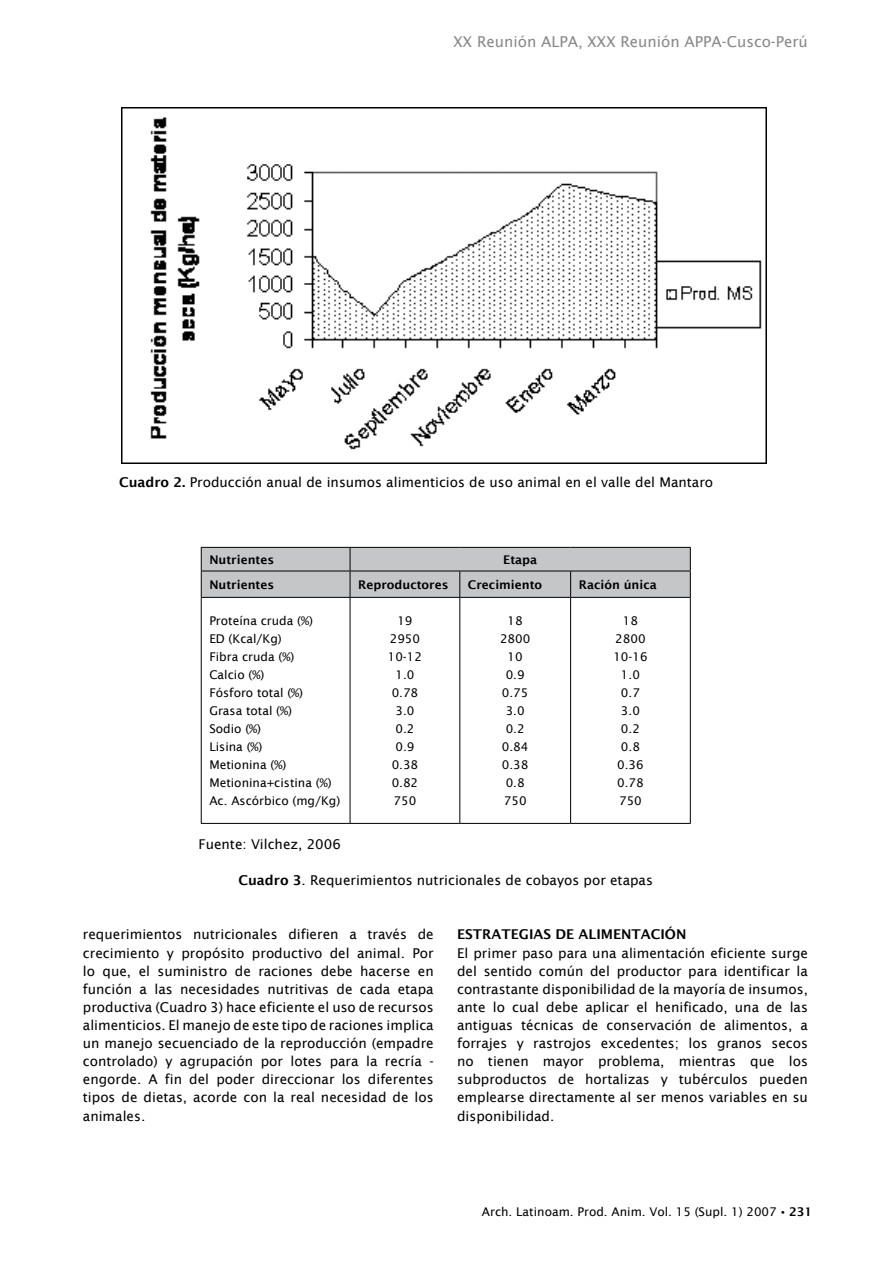
<style>
.page{position:relative;width:893px;height:1263px;background:#fff}
.page>*{position:absolute;margin:0;border:0;box-sizing:border-box;transform-origin:0 0}
.t1{font:15px "Lucida Sans";color:#878889}
.t2{font:13.5px/18.1px "Lucida Sans";color:#000;text-align:justify}
.t3{font:600 13.5px "Lucida Sans";color:#000}
.t4{font:12px/18px "Lucida Sans";color:#000;text-align:center}
.t5{font:600 12px "Lucida Sans";color:#000}
.s1{font-weight:600}
.s2{font-size:19.5px}
</style>
<div class="page">
<img style="left:122px;top:108px;width:645px;height:355px">
<svg style="left:201px;top:547px;width:490px;height:50px;background:#bbbcbe"></svg>
<hr style="left:201px;top:597px;width:149px;height:1px;background:#000">
<hr style="left:201px;top:598px;width:1px;height:225px;background:#000">
<hr style="left:350px;top:597px;width:110px;height:1px;background:#000">
<hr style="left:350px;top:598px;width:1px;height:225px;background:#000">
<hr style="left:460px;top:597px;width:111px;height:1px;background:#000">
<hr style="left:459px;top:598px;width:1px;height:225px;background:#000">
<hr style="left:571px;top:597px;width:120px;height:1px;background:#000">
<hr style="left:570px;top:598px;width:1px;height:225px;background:#000">
<hr style="left:690px;top:598px;width:1px;height:225px;background:#000">
<hr style="left:201px;top:823px;width:149px;height:1px;background:#000">
<hr style="left:350px;top:823px;width:110px;height:1px;background:#000">
<hr style="left:460px;top:823px;width:111px;height:1px;background:#000">
<hr style="left:571px;top:823px;width:120px;height:1px;background:#000">
<p class="t1" style="left:453px;top:33px;width:356px">XX Reunión ALPA, XXX Reunión APPA-Cusco-Perú</p>
<p class="t2" style="left:119px;top:473px;width:596px"><span class="s1">Cuadro 2.</span> Producción anual de insumos alimenticios de uso animal en el valle del Mantaro</p>
<p class="t5" style="left:209px;top:553px;width:66px">N utrientes</p>
<p class="t5" style="left:503px;top:553px;width:36px">Etapa</p>
<p class="t5" style="left:209px;top:578px;width:66px">N utrientes</p>
<p class="t5" style="left:358px;top:578px;width:92px">Reproductores</p>
<p class="t5" style="left:468px;top:578px;width:76px">Crecimiento</p>
<p class="t5" style="left:579px;top:578px;width:80px">Ración única</p>
<p class="t4" style="left:209px;top:612px;width:132px;text-align:left">Proteína cruda (%)<br>ED (Kcal/Kg)<br>Fibra cruda (%)<br>Calcio (%)<br>Fósforo total (%)<br>Grasa total (%)<br>Sodio (%)<br>Lisina (%)<br>Metionina (%)<br>Metionina+cistina (%)<br>Ac. Ascórbico (mg/Kg)</p>
<p class="t4" style="left:388px;top:612px;width:36px">19<br>2950<br>10-12<br>1.0<br>0.78<br>3.0<br>0.2<br>0.9<br>0.38<br>0.82<br>750</p>
<p class="t4" style="left:500px;top:612px;width:32px">18<br>2800<br>10<br>0.9<br>0.75<br>3.0<br>0.2<br>0.84<br>0.38<br>0.8<br>750</p>
<p class="t4" style="left:613px;top:612px;width:36px">18<br>2800<br>10-16<br>1.0<br>0.7<br>3.0<br>0.2<br>0.8<br>0.36<br>0.78<br>750</p>
<p class="t2" style="left:198px;top:835px;width:144px">Fuente: Vilchez, 2006</p>
<p class="t2" style="left:238px;top:871px;width:416px"><span class="s1">Cuadro 3</span>. Requerimientos nutricionales de cobayos por etapas</p>
<p class="t2" style="left:83px;top:925px;width:352px">requerimientos nutricionales difieren a través de crecimiento y propósito productivo del animal. Por lo que, el suministro de raciones debe hacerse en función a las necesidades nutritivas de cada etapa productiva (Cuadro 3) hace eficiente el uso de recursos alimenticios. El manejo de este tipo de raciones implica un manejo secuenciado de la reproducción (empadre controlado) y agrupación por lotes para la recría - engorde. A fin del poder direccionar los diferentes tipos de dietas, acorde con la real necesidad de los animales.</p>
<p class="t3" style="left:457px;top:927px;width:63px">Estrategias</p>
<p class="t3" style="left:555px;top:927px;width:33px">de alime</p>
<p class="t3" style="left:621px;top:927px;width:67px">ntación</p>
<p class="t2" style="left:457px;top:944px;width:352px">El primer paso para una alimentación eficiente surge del sentido común del productor para identificar la contrastante disponibilidad de la mayoría de insumos, ante lo cual debe aplicar el henificado, una de las antiguas técnicas de conservación de alimentos, a forrajes y rastrojos excedentes; los granos secos no tienen mayor problema, mientras que los subproductos de hortalizas y tubérculos pueden emplearse directamente al ser menos variables en su disponibilidad.</p>
<p class="t4" style="left:482px;top:1203px;width:332px">Arch. Latinoam. Prod. Anim. Vol. 15 (Supl. 1) 2007<span class="s2">•</span><span class="s1">231</span></p>
</div>
